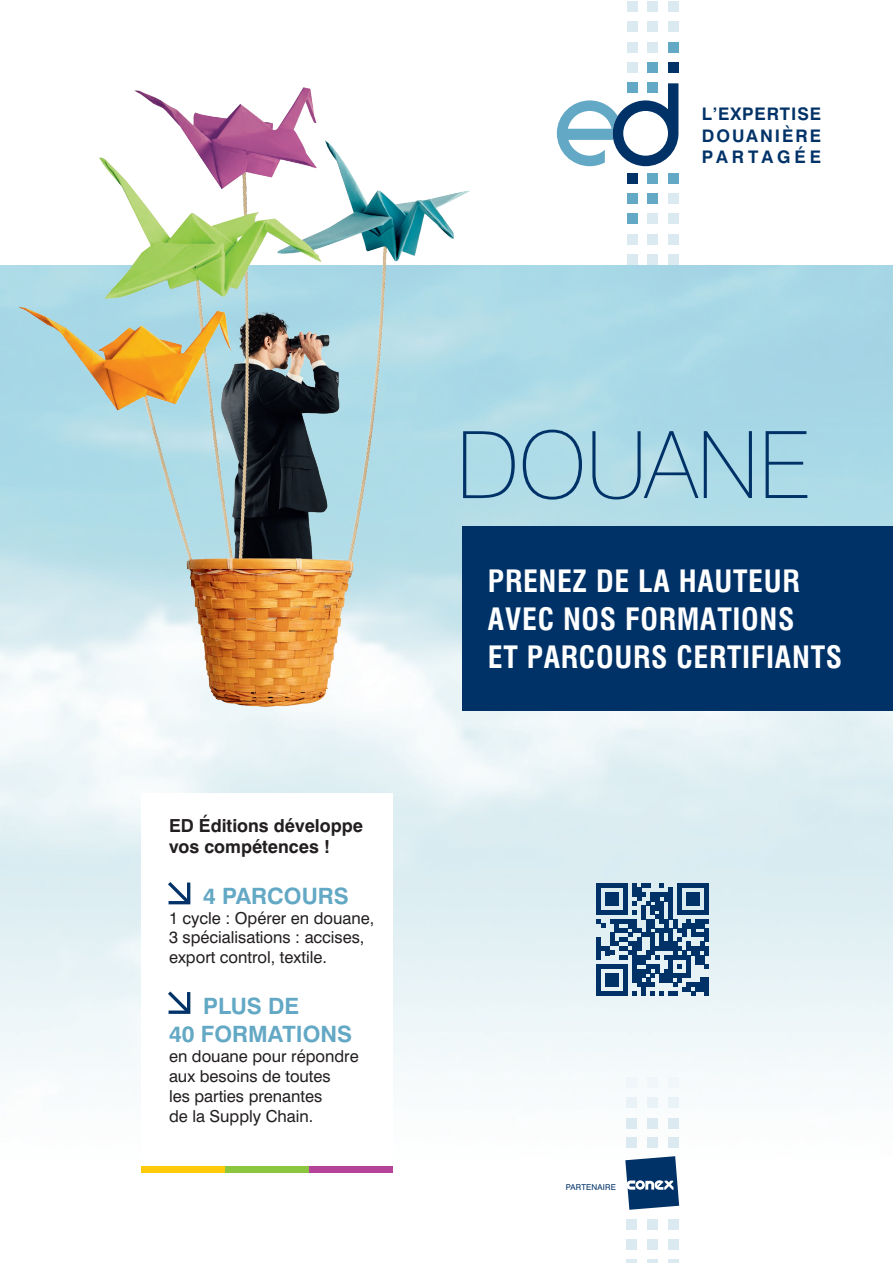
<style>
.page{position:relative;width:893px;height:1263px;background:#fff}
.page>*{position:absolute;margin:0;border:0;box-sizing:border-box;transform-origin:0 0}
.t1{font:100 93px "Swiss 721";letter-spacing:-.015em;color:#003268}
.t2{font:700 condensed 30px "Swiss 721 BT";letter-spacing:.025em;color:#fff}
.t3{font:700 22.5px/28.8px "Swiss 721";color:#63a8c4}
.t4{font:700 18px "Swiss 721";color:#231f20}
.t5{font:700 17.4px "Swiss 721";letter-spacing:.05em;color:#003268}
.t6{font:700 17.4px "Swiss 721";letter-spacing:.115em;color:#003268}
.t7{font:700 17.4px "Swiss 721";letter-spacing:.22em;color:#003268}
.t8{font:16.5px/19.8px "Swiss 721 Roman";color:#231f20}
.t9{font:8.1px "Swiss 721 Roman";letter-spacing:.02em;color:#003268}
</style>
<div class="page">
<img style="left:0;top:265px;width:893px;height:883px">
<div style="left:141px;top:793px;width:252px;height:380px;background:#fff"></div>
<img style="left:12px;top:52px;width:757px;height:696px">
<div style="left:462px;top:526px;width:431px;height:184px;background:#003268"></div>
<svg style="left:168px;top:882px;width:23px;height:23px"></svg>
<svg style="left:168px;top:991px;width:23px;height:23px"></svg>
<div style="left:142px;top:1166px;width:83px;height:7px;background:#feca0a"></div>
<div style="left:225px;top:1166px;width:84px;height:7px;background:#8bc63e"></div>
<div style="left:309px;top:1166px;width:84px;height:7px;background:#b54399"></div>
<div style="left:647px;top:1118px;width:11px;height:10px;background:#dbeaf1"></div>
<div style="left:647px;top:1220px;width:11px;height:10px;background:#dbeaf1"></div>
<div style="left:668px;top:1118px;width:10px;height:10px;background:#dbeaf1"></div>
<div style="left:668px;top:1220px;width:10px;height:10px;background:#dbeaf1"></div>
<div style="left:626px;top:1118px;width:11px;height:10px;background:#dbeaf1"></div>
<div style="left:626px;top:1220px;width:11px;height:10px;background:#dbeaf1"></div>
<div style="left:647px;top:1097px;width:11px;height:10px;background:#e9f2f7"></div>
<hr style="left:647px;top:1259px;width:11px;height:4px;background:#dbeaf1">
<div style="left:668px;top:1097px;width:10px;height:10px;background:#e9f2f7"></div>
<hr style="left:668px;top:1259px;width:10px;height:4px;background:#dbeaf1">
<div style="left:626px;top:1097px;width:11px;height:10px;background:#e9f2f6"></div>
<hr style="left:626px;top:1259px;width:11px;height:4px;background:#dbeaf1">
<div style="left:647px;top:1077px;width:11px;height:10px;background:#f0f6f9"></div>
<div style="left:647px;top:1138px;width:11px;height:10px;background:#dbeaf1"></div>
<div style="left:647px;top:1239px;width:11px;height:11px;background:#dbeaf1"></div>
<div style="left:668px;top:1077px;width:10px;height:10px;background:#f0f6f9"></div>
<div style="left:668px;top:1138px;width:10px;height:10px;background:#dbeaf1"></div>
<div style="left:668px;top:1239px;width:10px;height:11px;background:#dbeaf1"></div>
<div style="left:626px;top:1077px;width:11px;height:10px;background:#f0f6f9"></div>
<div style="left:626px;top:1138px;width:11px;height:10px;background:#dbeaf1"></div>
<div style="left:626px;top:1239px;width:11px;height:11px;background:#dbeaf1"></div>
<svg style="left:625px;top:1156px;width:54px;height:54px"></svg>
<svg style="left:557px;top:83px;width:121px;height:83px"></svg>
<div style="left:648px;top:83px;width:10px;height:10px;background:#63a8c4"></div>
<div style="left:648px;top:63px;width:10px;height:10px;background:#63a8c4"></div>
<div style="left:627px;top:83px;width:10px;height:10px;background:#63a8c4"></div>
<div style="left:648px;top:173px;width:10px;height:10px;background:#63a8c4"></div>
<div style="left:627px;top:173px;width:10px;height:10px;background:#003268"></div>
<div style="left:668px;top:173px;width:10px;height:10px;background:#63a8c4"></div>
<div style="left:668px;top:63px;width:10px;height:10px;background:#003268"></div>
<div style="left:627px;top:63px;width:10px;height:10px;background:#dbeaf1"></div>
<div style="left:648px;top:42px;width:10px;height:10px;background:#dbeaf1"></div>
<div style="left:668px;top:42px;width:10px;height:10px;background:#63a8c4"></div>
<div style="left:627px;top:42px;width:10px;height:10px;background:#dbeaf1"></div>
<div style="left:648px;top:22px;width:10px;height:10px;background:#dbeaf1"></div>
<div style="left:668px;top:22px;width:10px;height:10px;background:#dbeaf1"></div>
<div style="left:627px;top:22px;width:10px;height:10px;background:#dbeaf1"></div>
<div style="left:648px;top:1px;width:10px;height:11px;background:#dbeaf1"></div>
<div style="left:668px;top:1px;width:10px;height:11px;background:#dbeaf1"></div>
<div style="left:627px;top:1px;width:10px;height:11px;background:#dbeaf1"></div>
<div style="left:648px;top:194px;width:10px;height:10px;background:#63a8c4"></div>
<div style="left:627px;top:194px;width:10px;height:10px;background:#63a8c4"></div>
<div style="left:627px;top:214px;width:10px;height:10px;background:#63a8c4"></div>
<div style="left:648px;top:234px;width:10px;height:10px;background:#dbeaf1"></div>
<div style="left:668px;top:234px;width:10px;height:10px;background:#dbeaf1"></div>
<div style="left:627px;top:234px;width:10px;height:10px;background:#dbeaf1"></div>
<div style="left:648px;top:214px;width:10px;height:10px;background:#dbeaf1"></div>
<div style="left:668px;top:214px;width:10px;height:10px;background:#dbeaf1"></div>
<div style="left:668px;top:193px;width:10px;height:11px;background:#dbeaf1"></div>
<div style="left:648px;top:255px;width:10px;height:10px;background:#dbeaf1"></div>
<div style="left:668px;top:255px;width:10px;height:10px;background:#dbeaf1"></div>
<div style="left:627px;top:255px;width:10px;height:10px;background:#dbeaf1"></div>
<svg style="left:596px;top:883px;width:113px;height:113px;background:#5d80a1"></svg>
<p class="t5" style="left:702px;top:103px;width:121px">L’EXPERTISE</p>
<p class="t6" style="left:702px;top:125px;width:121px">DOUANIÈRE</p>
<p class="t7" style="left:702px;top:147px;width:121px">PARTAGÉE</p>
<p class="t4" style="left:169px;top:814px;width:196px">ED Éditions développe</p>
<p class="t4" style="left:169px;top:836px;width:162px">vos compétences !</p>
<p class="t3" style="left:203px;top:881px;width:147px">4 PARCOURS</p>
<p class="t8" style="left:169px;top:908px;width:207px">1 cycle : Opérer en douane,</p>
<p class="t8" style="left:169px;top:927px;width:197px">3 spécialisations : accises, export control, textile.</p>
<p class="t3" style="left:169px;top:991px;width:185px;text-indent:34px">PLUS DE<br>40 FORMATIONS</p>
<p class="t8" style="left:169px;top:1046px;width:191px">en douane pour répondre</p>
<p class="t8" style="left:169px;top:1066px;width:163px">aux besoins de toutes les parties prenantes de la Supply Chain.</p>
<p class="t1" style="left:455px;top:408px;width:357px">DOUANE</p>
<p class="t2" style="left:488px;top:563px;width:313px">PRENEZ DE LA HAUTEUR</p>
<p class="t2" style="left:488px;top:601px;width:308px">AVEC NOS FORMATIONS</p>
<p class="t2" style="left:488px;top:639px;width:356px">ET PARCOURS CERTIFIANTS</p>
<p class="t9" style="left:566px;top:1182px;width:51px">PARTENAIRE</p>
</div>
